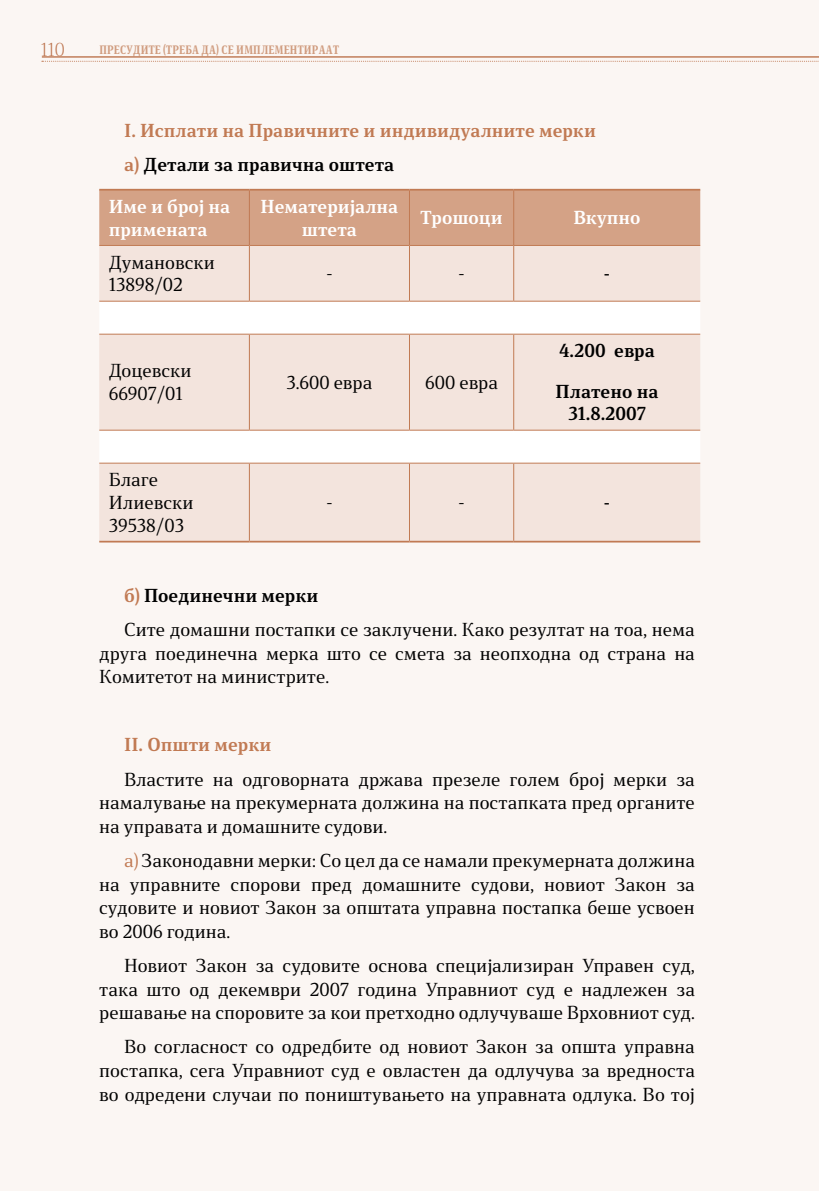
<style>
.page{position:relative;width:819px;height:1191px;background:#fbf6f3}
.page>*{position:absolute;margin:0;border:0;box-sizing:border-box;transform-origin:0 0}
.t1{font:17.5px/23.6px "mk Stobi Serif";color:#000}
.t2{font:700 17.5px/34.1px "mk Stobi Serif";color:#c17a53}
.t3{font:700 17.5px/22.8px "mk Stobi Serif";color:#fff}
.t4{font:700 17.5px/22.8px "mk Stobi Serif";color:#000;text-align:center}
.t5{font:300 17.5px "Stobi Serif";color:#c17a53}
.t6{font:700 11.38px "Stobi Serif Cn";letter-spacing:.02em;color:#d4a286}
.s1{color:#000}
.s2{font-weight:700;color:#c17a53}
.s3{font-weight:700}
.s4{color:#c17a53}
</style>
<div class="page">
<div style="left:99px;top:191px;width:601px;height:54px;background:#d4a286"></div>
<div style="left:99px;top:246px;width:601px;height:295px;background:#f3e4dd"></div>
<svg style="left:99px;top:302px;width:601px;height:161px;fill:#f3e4dd"></svg>
<hr style="left:99px;top:189px;width:150px;height:2px;background:#c17a53">
<hr style="left:249px;top:191px;width:1px;height:54px;background:#c17a53">
<hr style="left:249px;top:189px;width:160px;height:2px;background:#c17a53">
<hr style="left:409px;top:189px;width:104px;height:2px;background:#c17a53">
<hr style="left:409px;top:191px;width:1px;height:54px;background:#c17a53">
<hr style="left:513px;top:191px;width:1px;height:54px;background:#c17a53">
<hr style="left:513px;top:189px;width:187px;height:2px;background:#c17a53">
<hr style="left:99px;top:245px;width:150px;height:1px;background:#c17a53">
<hr style="left:249px;top:246px;width:1px;height:55px;background:#c17a53">
<hr style="left:249px;top:245px;width:160px;height:1px;background:#c17a53">
<hr style="left:409px;top:245px;width:104px;height:1px;background:#c17a53">
<hr style="left:409px;top:246px;width:1px;height:55px;background:#c17a53">
<hr style="left:513px;top:246px;width:1px;height:55px;background:#c17a53">
<hr style="left:513px;top:245px;width:187px;height:1px;background:#c17a53">
<hr style="left:99px;top:301px;width:150px;height:1px;background:#c17a53">
<hr style="left:249px;top:301px;width:160px;height:1px;background:#c17a53">
<hr style="left:409px;top:301px;width:104px;height:1px;background:#c17a53">
<hr style="left:513px;top:301px;width:187px;height:1px;background:#c17a53">
<hr style="left:99px;top:334px;width:150px;height:1px;background:#c17a53">
<hr style="left:249px;top:334px;width:1px;height:96px;background:#c17a53">
<hr style="left:249px;top:334px;width:160px;height:1px;background:#c17a53">
<hr style="left:409px;top:334px;width:104px;height:1px;background:#c17a53">
<hr style="left:409px;top:334px;width:1px;height:96px;background:#c17a53">
<hr style="left:513px;top:334px;width:1px;height:96px;background:#c17a53">
<hr style="left:513px;top:334px;width:187px;height:1px;background:#c17a53">
<hr style="left:99px;top:430px;width:150px;height:1px;background:#c17a53">
<hr style="left:249px;top:430px;width:160px;height:1px;background:#c17a53">
<hr style="left:409px;top:430px;width:104px;height:1px;background:#c17a53">
<hr style="left:513px;top:430px;width:187px;height:1px;background:#c17a53">
<hr style="left:99px;top:463px;width:150px;height:1px;background:#c17a53">
<hr style="left:249px;top:463px;width:1px;height:78px;background:#c17a53">
<hr style="left:249px;top:463px;width:160px;height:1px;background:#c17a53">
<hr style="left:409px;top:463px;width:104px;height:1px;background:#c17a53">
<hr style="left:409px;top:463px;width:1px;height:78px;background:#c17a53">
<hr style="left:513px;top:463px;width:1px;height:78px;background:#c17a53">
<hr style="left:513px;top:463px;width:187px;height:1px;background:#c17a53">
<hr style="left:99px;top:541px;width:150px;height:1px;background:#c17a53">
<hr style="left:249px;top:541px;width:160px;height:1px;background:#c17a53">
<hr style="left:409px;top:541px;width:104px;height:1px;background:#c17a53">
<hr style="left:513px;top:541px;width:187px;height:1px;background:#c17a53">
<p class="t5" style="left:41px;top:38px;width:25px">110</p>
<p class="t6" style="left:99px;top:42px;width:241px">Пресудите (треба да) се имплементираат</p>
<p class="t2" style="left:124px;top:113px;width:473px">I. Исплати на Правичните и индивидуалните мерки a) <span class="s1">Детали за правична оштета</span></p>
<p class="t3" style="left:109px;top:194px;width:123px">Име и број на примената</p>
<p class="t3" style="left:260px;top:194px;width:139px;text-align:center">Нематеријална штета</p>
<p class="t3" style="left:420px;top:206px;width:84px">Трошоци</p>
<p class="t3" style="left:573px;top:206px;width:69px">Вкупно</p>
<p class="t1" style="left:109px;top:250px;width:108px;line-height:22.8px">Думановски<br>13898/02</p>
<p class="t1" style="left:326px;top:261px;width:8px">-</p>
<p class="t1" style="left:458px;top:261px;width:8px">-</p>
<p class="t4" style="left:604px;top:261px;width:8px">-</p>
<p class="t1" style="left:109px;top:359px;width:84px;line-height:22.8px">Доцевски<br>66907/01</p>
<p class="t1" style="left:286px;top:370px;width:87px">3.600 евра</p>
<p class="t1" style="left:425px;top:370px;width:74px">600 евра</p>
<p class="t4" style="left:559px;top:339px;width:97px">4.200 евра</p>
<p class="t4" style="left:555px;top:379px;width:104px">Платено на<br>31.8.2007</p>
<p class="t1" style="left:109px;top:468px;width:86px;line-height:22.8px">Благе<br>Илиевски<br>39538/03</p>
<p class="t1" style="left:326px;top:490px;width:8px">-</p>
<p class="t1" style="left:458px;top:490px;width:8px">-</p>
<p class="t4" style="left:604px;top:490px;width:8px">-</p>
<p class="t1" style="left:124px;top:578px;width:572px;line-height:34.1px"><span class="s2">б)</span> <span class="s3">Поединечни мерки<br></span>Сите домашни постапки се заклучени. Како резултат на тоа, нема</p>
<p class="t1" style="left:99px;top:641px;width:597px">друга поединечна мерка што се смета за неопходна од страна на<br>Комитетот на министрите.</p>
<p class="t2" style="left:124px;top:727px;width:149px">II. Општи мерки</p>
<p class="t1" style="left:99px;top:767px;width:597px;text-align:justify;text-indent:25px">Властите на одговорната држава презеле голем број мерки за намалување на прекумерната должина на постапката пред органите на управата и домашните судови.</p>
<p class="t1" style="left:99px;top:848px;width:597px;text-align:justify;text-indent:25px"><span class="s4">а)</span> Законодавни мерки: Со цел да се намали прекумерната должина на управните спорови пред домашните судови, новиот Закон за судовите и новиот Закон за општата управна постапка беше усвоен во 2006 година.</p>
<p class="t1" style="left:99px;top:953px;width:597px;text-align:justify;text-indent:25px">Новиот Закон за судовите основа специјализиран Управен суд, така што од декември 2007 година Управниот суд е надлежен за решавање на споровите за кои претходно одлучуваше Врховниот суд.</p>
<p class="t1" style="left:99px;top:1034px;width:597px;text-align:justify;text-indent:25px">Во согласност со одредбите од новиот Закон за општа управна постапка, сега Управниот суд е овластен да одлучува за вредноста во одредени случаи по поништувањето на управната одлука. Во тој</p>
</div>
